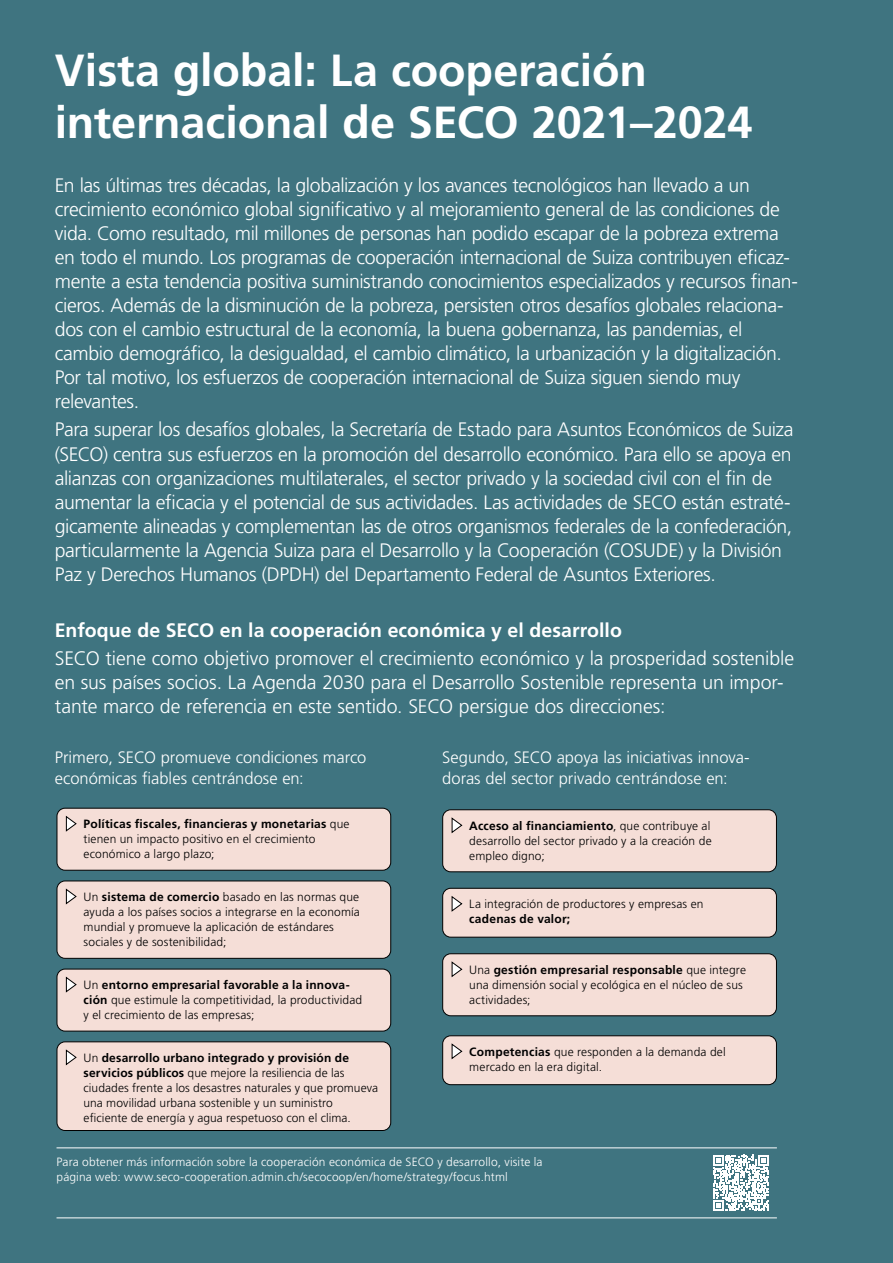
<style>
.page{position:relative;width:893px;height:1263px;background:#3f7480}
.page>*{position:absolute;margin:0;border:0;box-sizing:border-box;transform-origin:0 0}
.t1{font:700 45px/52.5px "Frutiger LT Std";letter-spacing:-.005em;color:#fff}
.t2{font:300 19.5px/24px "Frutiger LT Std";letter-spacing:-.02em;color:#fff}
.t3{font:700 19.5px "Frutiger LT Std";color:#fff}
.t4{font:300 16.5px/21px "Frutiger LT Std";color:#fff}
.t5{font:300 12px/15px "Frutiger LT Std";letter-spacing:.01em;color:#000}
.t6{font:300 12px/15px "Frutiger LT Std";letter-spacing:.015em;color:#fff}
.t7{font:700 12px "Frutiger LT Std";letter-spacing:.02em;color:#000}
.s1{font-weight:700}
</style>
<div class="page">
<hr style="left:57px;top:1147px;width:720px;height:1px;background:#fff">
<hr style="left:57px;top:1217px;width:720px;height:1px;background:#fff">
<svg style="left:713px;top:1155px;width:56px;height:56px"></svg>
<div style="left:57px;top:808px;width:334px;height:62px;background:#f5ded7;border-radius:8px"></div>
<div style="left:57px;top:808px;width:334px;height:63px;border:1px solid #000;border-radius:8px"></div>
<svg style="left:65px;top:816px;width:12px;height:16px"></svg>
<div style="left:443px;top:888px;width:333px;height:49px;background:#f5ded7;border-radius:8px"></div>
<div style="left:442px;top:888px;width:335px;height:50px;border:1px solid #000;border-radius:8px"></div>
<svg style="left:451px;top:896px;width:12px;height:16px"></svg>
<div style="left:443px;top:1036px;width:333px;height:49px;background:#f5ded7;border-radius:8px"></div>
<div style="left:442px;top:1035px;width:335px;height:50px;border:1px solid #000;border-radius:8px"></div>
<svg style="left:451px;top:1043px;width:12px;height:17px"></svg>
<div style="left:57px;top:881px;width:334px;height:77px;background:#f5ded7;border-radius:8px"></div>
<div style="left:57px;top:880px;width:334px;height:79px;border:1px solid #000;border-radius:8px"></div>
<svg style="left:65px;top:888px;width:12px;height:17px"></svg>
<div style="left:57px;top:969px;width:334px;height:62px;background:#f5ded7;border-radius:8px"></div>
<div style="left:57px;top:969px;width:334px;height:62px;border:1px solid #000;border-radius:8px"></div>
<svg style="left:65px;top:976px;width:12px;height:17px"></svg>
<div style="left:443px;top:810px;width:333px;height:62px;background:#f5ded7;border-radius:8px"></div>
<div style="left:442px;top:809px;width:335px;height:63px;border:1px solid #000;border-radius:8px"></div>
<svg style="left:451px;top:817px;width:12px;height:17px"></svg>
<div style="left:443px;top:954px;width:333px;height:62px;background:#f5ded7;border-radius:8px"></div>
<div style="left:442px;top:953px;width:335px;height:63px;border:1px solid #000;border-radius:8px"></div>
<svg style="left:451px;top:961px;width:12px;height:17px"></svg>
<div style="left:57px;top:1042px;width:334px;height:88px;background:#f5ded7;border-radius:8px"></div>
<div style="left:57px;top:1041px;width:334px;height:90px;border:1px solid #000;border-radius:8px"></div>
<svg style="left:65px;top:1049px;width:12px;height:17px"></svg>
<h1 class="t1" style="left:55px;top:44px;width:699px">Vista global: La cooperación internacional de SECO 2021–2024</h1>
<p class="t2" style="left:55px;top:174px;width:745px">En las últimas tres décadas, la globalización y los avances tecnológicos han llevado a un crecimiento económico global significativo y al mejoramiento general de las condiciones de vida. Como resultado, mil millones de personas han podido escapar de la pobreza extrema en todo el mundo. Los programas de cooperación internacional de Suiza contribuyen eficaz&shy;mente a esta tendencia positiva suministrando conocimientos especializados y recursos finan&shy;cieros. Además de la disminución de la pobreza, persisten otros desafíos globales relaciona&shy;dos con el cambio estructural de la economía, la buena gobernanza, las pandemias, el cambio demográfico, la desigualdad, el cambio climático, la urbanización y la digitalización.<br>Por tal motivo, los esfuerzos de cooperación internacional de Suiza siguen siendo muy relevantes.</p>
<p class="t2" style="left:55px;top:418px;width:740px">Para superar los desafíos globales, la Secretaría de Estado para Asuntos Económicos de Suiza (SECO) centra sus esfuerzos en la promoción del desarrollo económico. Para ello se apoya en alianzas con organizaciones multilaterales, el sector privado y la sociedad civil con el fin de aumentar la eficacia y el potencial de sus actividades. Las actividades de SECO están estraté&shy;gicamente alineadas y complementan las de otros organismos federales de la confederación, particularmente la Agencia Suiza para el Desarrollo y la Cooperación (COSUDE) y la División Paz y Derechos Humanos (DPDH) del Departamento Federal de Asuntos Exteriores.</p>
<p class="t3" style="left:55px;top:619px;width:569px">Enfoque de SECO en la cooperación económica y el desarrollo</p>
<p class="t2" style="left:55px;top:647px;width:741px">SECO tiene como objetivo promover el crecimiento económico y la prosperidad sostenible en sus países socios. La Agenda 2030 para el Desarrollo Sostenible representa un impor&shy;tante marco de referencia en este sentido. SECO persigue dos direcciones:</p>
<p class="t4" style="left:55px;top:746px;width:313px">Primero, SECO promueve condiciones marco económicas fiables centrándose en:</p>
<p class="t4" style="left:442px;top:746px;width:309px">Segundo, SECO apoya las iniciativas innova&shy;doras del sector privado centrándose en:</p>
<p class="t5" style="left:84px;top:816px;width:268px"><span class="s1">Políticas fiscales, financieras y monetarias</span> que tienen un impacto positivo en el crecimiento económico a largo plazo;</p>
<p class="t5" style="left:84px;top:889px;width:278px">Un <span class="s1">sistema de comercio</span> basado en las normas que ayuda a los países socios a integrarse en la economía mundial y promueve la aplicación de estándares sociales y de sostenibilidad;</p>
<p class="t5" style="left:84px;top:977px;width:280px">Un <span class="s1">entorno empresarial favorable a la innova&shy;ción</span> que estimule la competitividad, la productividad y el crecimiento de las empresas;</p>
<p class="t5" style="left:84px;top:1050px;width:296px">Un <span class="s1">desarrollo urbano integrado y provisión de servicios públicos</span> que mejore la resiliencia de las ciudades frente a los desastres naturales y que promueva una movilidad urbana sostenible y un suministro eficiente de energía y agua respetuoso con el clima.</p>
<p class="t5" style="left:469px;top:818px;width:244px;text-align:justify"><span class="s1">Acceso al financiamiento</span>, que contribuye al desarrollo del sector privado y a la creación de empleo digno;</p>
<p class="t5" style="left:469px;top:897px;width:236px">La integración de productores y empresas en</p>
<p class="t7" style="left:469px;top:912px;width:102px">cadenas de valor;</p>
<p class="t5" style="left:469px;top:962px;width:278px">Una <span class="s1">gestión empresarial responsable</span> que integre una dimensión social y ecológica en el núcleo de sus actividades;</p>
<p class="t5" style="left:469px;top:1044px;width:258px"><span class="s1">Competencias</span> que responden a la demanda del mercado en la era digital.</p>
<p class="t6" style="left:57px;top:1154px;width:488px">Para obtener más información sobre la cooperación económica de SECO y desarrollo, visite la página web: www.seco-cooperation.admin.ch/secocoop/en/home/strategy/focus.html</p>
</div>
